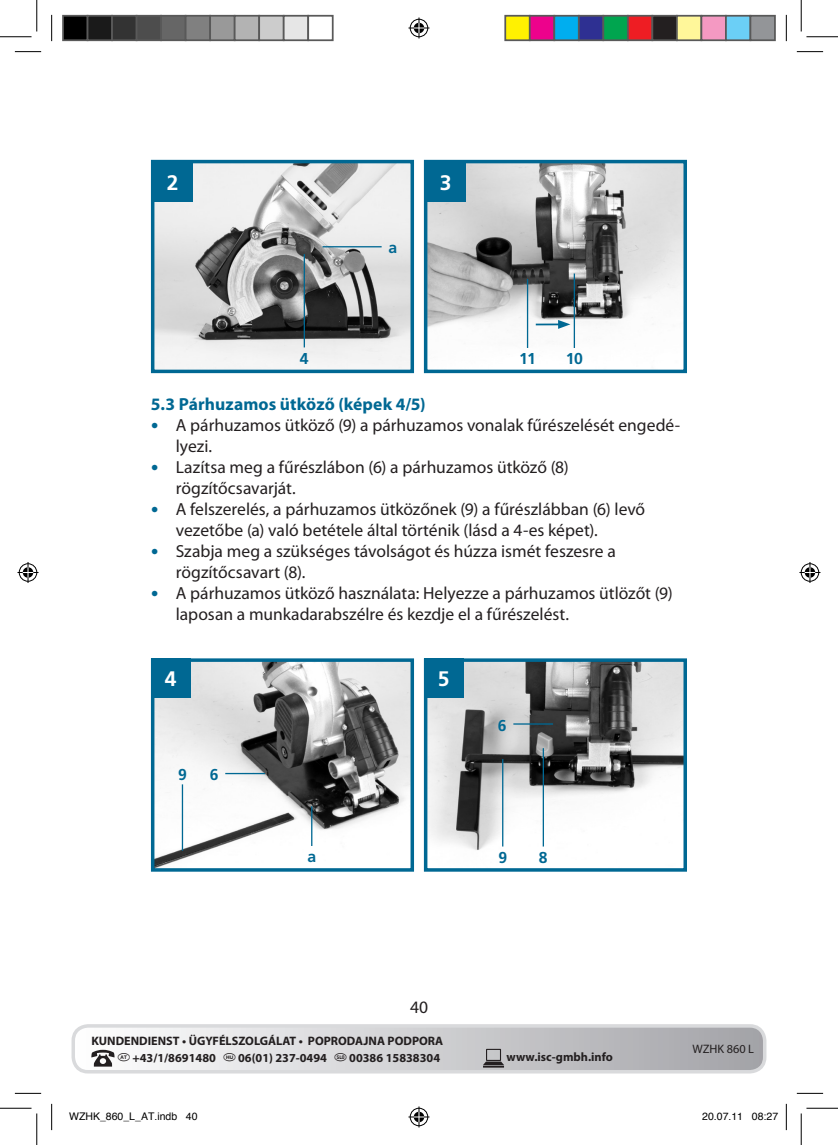
<style>
.page{position:relative;width:838px;height:1145px;background:#fff}
.page>*{position:absolute;margin:0;border:0;box-sizing:border-box;transform-origin:0 0}
.t1{font:700 21px "Frutiger";color:#fff}
.t2{font:17.5px/21px "Myriad Pro";color:#231f20}
.t3{font:700 17.5px "Myriad Pro";letter-spacing:.005em;color:#006893}
.t4{font:700 15.75px "Frutiger";color:#006893}
.t5{font:700 12.25px/17.2px "Myriad Pro";color:#231f20;text-align:right}
.t6{font:12.25px "Myriad Pro";color:#231f20}
.t7{font:10.5px "Helvetica";color:#000}
.s1{font-family:"Frutiger";font-weight:700;font-size:15.75px;color:#006893}
</style>
<div class="page">
<div style="left:73px;top:1026px;width:691px;height:46px;background:linear-gradient(to right,#fff,#a3a3a7);border-radius:15px"></div>
<div style="left:71px;top:1024px;width:695px;height:50px;border:4px solid #d9dadc;border-radius:15px"></div>
<svg style="left:483px;top:1049px;width:21px;height:19px"></svg>
<svg style="left:91px;top:1050px;width:24px;height:17px"></svg>
<img style="left:156px;top:165px;width:253px;height:203px">
<div style="left:151px;top:160px;width:263px;height:213px;border:4px solid #006893"></div>
<div style="left:153px;top:162px;width:39px;height:40px;background:#006893"></div>
<img style="left:429px;top:165px;width:253px;height:183px">
<div style="left:424px;top:160px;width:263px;height:213px;border:4px solid #006893"></div>
<div style="left:425px;top:162px;width:40px;height:40px;background:#006893"></div>
<hr style="left:573px;top:274px;width:2px;height:74px;background:#006893">
<hr style="left:527px;top:279px;width:1px;height:69px;background:#006893">
<svg style="left:535px;top:320px;width:35px;height:9px"></svg>
<hr style="left:322px;top:246px;width:59px;height:1px;background:#006893">
<hr style="left:303px;top:254px;width:2px;height:93px;background:#006893">
<img style="left:156px;top:663px;width:253px;height:204px">
<div style="left:151px;top:658px;width:263px;height:214px;border:4px solid #006893"></div>
<div style="left:151px;top:658px;width:40px;height:40px;background:#006893"></div>
<img style="left:429px;top:663px;width:253px;height:187px">
<div style="left:424px;top:658px;width:263px;height:214px;border:4px solid #006893"></div>
<div style="left:424px;top:658px;width:39px;height:40px;background:#006893"></div>
<hr style="left:542px;top:748px;width:2px;height:99px;background:#006893">
<hr style="left:502px;top:759px;width:1px;height:88px;background:#006893">
<hr style="left:311px;top:806px;width:1px;height:40px;background:#006893">
<hr style="left:182px;top:784px;width:1px;height:67px;background:#006893">
<hr style="left:225px;top:773px;width:40px;height:1px;background:#006893">
<hr style="left:513px;top:723px;width:40px;height:2px;background:#006893">
<svg style="left:15px;top:51px;width:26px;height:1px"></svg>
<svg style="left:796px;top:51px;width:27px;height:1px"></svg>
<svg style="left:15px;top:1093px;width:26px;height:1px"></svg>
<svg style="left:796px;top:1093px;width:27px;height:1px"></svg>
<svg style="left:51px;top:15px;width:1px;height:26px"></svg>
<svg style="left:51px;top:1104px;width:1px;height:26px"></svg>
<svg style="left:786px;top:15px;width:1px;height:26px"></svg>
<svg style="left:786px;top:1104px;width:1px;height:26px"></svg>
<hr style="left:0;top:36px;width:32px;height:1px;background:#000">
<hr style="left:806px;top:36px;width:31px;height:1px;background:#000">
<hr style="left:0;top:1108px;width:32px;height:1px;background:#000">
<hr style="left:806px;top:1108px;width:31px;height:1px;background:#000">
<hr style="left:36px;top:0;width:1px;height:31px;background:#000">
<hr style="left:36px;top:1113px;width:1px;height:32px;background:#000">
<hr style="left:800px;top:0;width:1px;height:31px;background:#000">
<hr style="left:800px;top:1113px;width:1px;height:32px;background:#000">
<svg style="left:408px;top:18px;width:21px;height:21px"></svg>
<svg style="left:408px;top:1106px;width:21px;height:21px"></svg>
<svg style="left:18px;top:562px;width:21px;height:21px"></svg>
<svg style="left:799px;top:562px;width:21px;height:21px"></svg>
<div style="left:63px;top:16px;width:25px;height:24px;background:#000"></div>
<div style="left:62px;top:15px;width:26px;height:26px;border:2px solid #595959"></div>
<div style="left:88px;top:16px;width:24px;height:24px;background:#1a1a1a"></div>
<div style="left:87px;top:15px;width:26px;height:26px;border:2px solid #595959"></div>
<div style="left:112px;top:16px;width:25px;height:24px;background:#333"></div>
<div style="left:111px;top:15px;width:26px;height:26px;border:2px solid #595959"></div>
<div style="left:137px;top:16px;width:24px;height:24px;background:#4d4d4d"></div>
<div style="left:136px;top:15px;width:26px;height:26px;border:2px solid #595959"></div>
<div style="left:161px;top:16px;width:25px;height:24px;background:#666"></div>
<div style="left:160px;top:15px;width:26px;height:26px;border:2px solid #595959"></div>
<div style="left:186px;top:16px;width:24px;height:24px;background:#808080"></div>
<div style="left:185px;top:15px;width:26px;height:26px;border:2px solid #595959"></div>
<div style="left:210px;top:16px;width:25px;height:24px;background:#999"></div>
<div style="left:209px;top:15px;width:26px;height:26px;border:2px solid #595959"></div>
<div style="left:235px;top:16px;width:24px;height:24px;background:#b3b3b3"></div>
<div style="left:234px;top:15px;width:26px;height:26px;border:2px solid #595959"></div>
<div style="left:259px;top:16px;width:25px;height:24px;background:#ccc"></div>
<div style="left:258px;top:15px;width:26px;height:26px;border:2px solid #595959"></div>
<div style="left:284px;top:16px;width:24px;height:24px;background:#e6e6e6"></div>
<div style="left:283px;top:15px;width:26px;height:26px;border:2px solid #595959"></div>
<div style="left:307px;top:15px;width:26px;height:26px;border:2px solid #595959"></div>
<div style="left:505px;top:16px;width:24px;height:24px;background:#fff101"></div>
<div style="left:504px;top:15px;width:26px;height:26px;border:2px solid #595959"></div>
<div style="left:529px;top:16px;width:25px;height:24px;background:#ed028c"></div>
<div style="left:529px;top:15px;width:26px;height:26px;border:2px solid #595959"></div>
<div style="left:554px;top:16px;width:24px;height:24px;background:#00aeef"></div>
<div style="left:553px;top:15px;width:26px;height:26px;border:2px solid #595959"></div>
<div style="left:578px;top:16px;width:25px;height:24px;background:#2e3092"></div>
<div style="left:578px;top:15px;width:26px;height:26px;border:2px solid #595959"></div>
<div style="left:603px;top:16px;width:24px;height:24px;background:#00a54f"></div>
<div style="left:602px;top:15px;width:26px;height:26px;border:2px solid #595959"></div>
<div style="left:627px;top:16px;width:25px;height:24px;background:#ee1d23"></div>
<div style="left:627px;top:15px;width:26px;height:26px;border:2px solid #595959"></div>
<div style="left:652px;top:16px;width:24px;height:24px;background:#231f20"></div>
<div style="left:651px;top:15px;width:26px;height:26px;border:2px solid #595959"></div>
<div style="left:676px;top:16px;width:25px;height:24px;background:#fff79a"></div>
<div style="left:676px;top:15px;width:26px;height:26px;border:2px solid #595959"></div>
<div style="left:701px;top:16px;width:24px;height:24px;background:#f499c2"></div>
<div style="left:700px;top:15px;width:26px;height:26px;border:2px solid #595959"></div>
<div style="left:725px;top:16px;width:25px;height:24px;background:#6bcff6"></div>
<div style="left:725px;top:15px;width:26px;height:26px;border:2px solid #595959"></div>
<div style="left:750px;top:16px;width:24px;height:24px;background:#939598"></div>
<div style="left:749px;top:15px;width:26px;height:26px;border:2px solid #595959"></div>
<p class="t1" style="left:167px;top:170px;width:13px">2</p>
<p class="t1" style="left:439px;top:170px;width:13px">3</p>
<p class="t4" style="left:388px;top:238px;width:10px">a</p>
<p class="t4" style="left:300px;top:349px;width:10px">4</p>
<p class="t3" style="left:151px;top:395px;width:276px">5.3 Párhuzamos ütköző (képek 4/5)</p>
<p class="t2" style="left:176px;top:415px;width:506px;text-indent:-25px"><span class="s1">•</span> A párhuzamos ütköző (9) a párhuzamos vonalak fűrészelését engedé&shy;lyezi.</p>
<p class="t2" style="left:176px;top:457px;width:394px;text-indent:-25px"><span class="s1">•</span> Lazítsa meg a fűrészlábon (6) a párhuzamos ütköző (8) rögzítőcsavarját.</p>
<p class="t2" style="left:176px;top:499px;width:471px;text-indent:-25px"><span class="s1">•</span> A felszerelés, a párhuzamos ütközőnek (9) a fűrészlábban (6) levő vezetőbe (a) való betétele által történik (lásd a 4-es képet).</p>
<p class="t2" style="left:176px;top:541px;width:441px;text-indent:-25px"><span class="s1">•</span> Szabja meg a szükséges távolságot és húzza ismét feszesre a rögzítőcsavart (8).</p>
<p class="t2" style="left:176px;top:583px;width:498px;text-indent:-25px"><span class="s1">•</span> A párhuzamos ütköző használata: Helyezze a párhuzamos ütlözőt (9) laposan a munkadarabszélre és kezdje el a fűrészelést.</p>
<p class="t4" style="left:519px;top:350px;width:18px">11</p>
<p class="t4" style="left:565px;top:350px;width:19px">10</p>
<p class="t1" style="left:165px;top:667px;width:13px">4</p>
<p class="t1" style="left:438px;top:667px;width:13px">5</p>
<p class="t4" style="left:178px;top:766px;width:10px">9</p>
<p class="t4" style="left:210px;top:766px;width:10px">6</p>
<p class="t4" style="left:498px;top:716px;width:10px">6</p>
<p class="t4" style="left:307px;top:848px;width:10px">a</p>
<p class="t4" style="left:498px;top:848px;width:10px">9</p>
<p class="t4" style="left:539px;top:848px;width:10px">8</p>
<p class="t2" style="left:410px;top:997px;width:19px">40</p>
<p class="t5" style="left:91px;top:1032px;width:353px">KUNDENDIENST • ÜGYFÉLSZOLGÁLAT • POPRODAJNA PODPORA <sup>u</sup> +43/1/8691480 <sup>@</sup> 06(01) 237-0494 <sup>X</sup> 00386 15838304</p>
<p class="t5" style="left:506px;top:1049px;width:108px">www.isc-gmbh.info</p>
<p class="t6" style="left:692px;top:1042px;width:63px">WZHK 860 L</p>
<p class="t7" style="left:69px;top:1107px;width:130px">WZHK_860_L_AT.indb 40</p>
<p class="t7" style="left:702px;top:1107px;width:77px">20.07.11 08:27</p>
</div>
